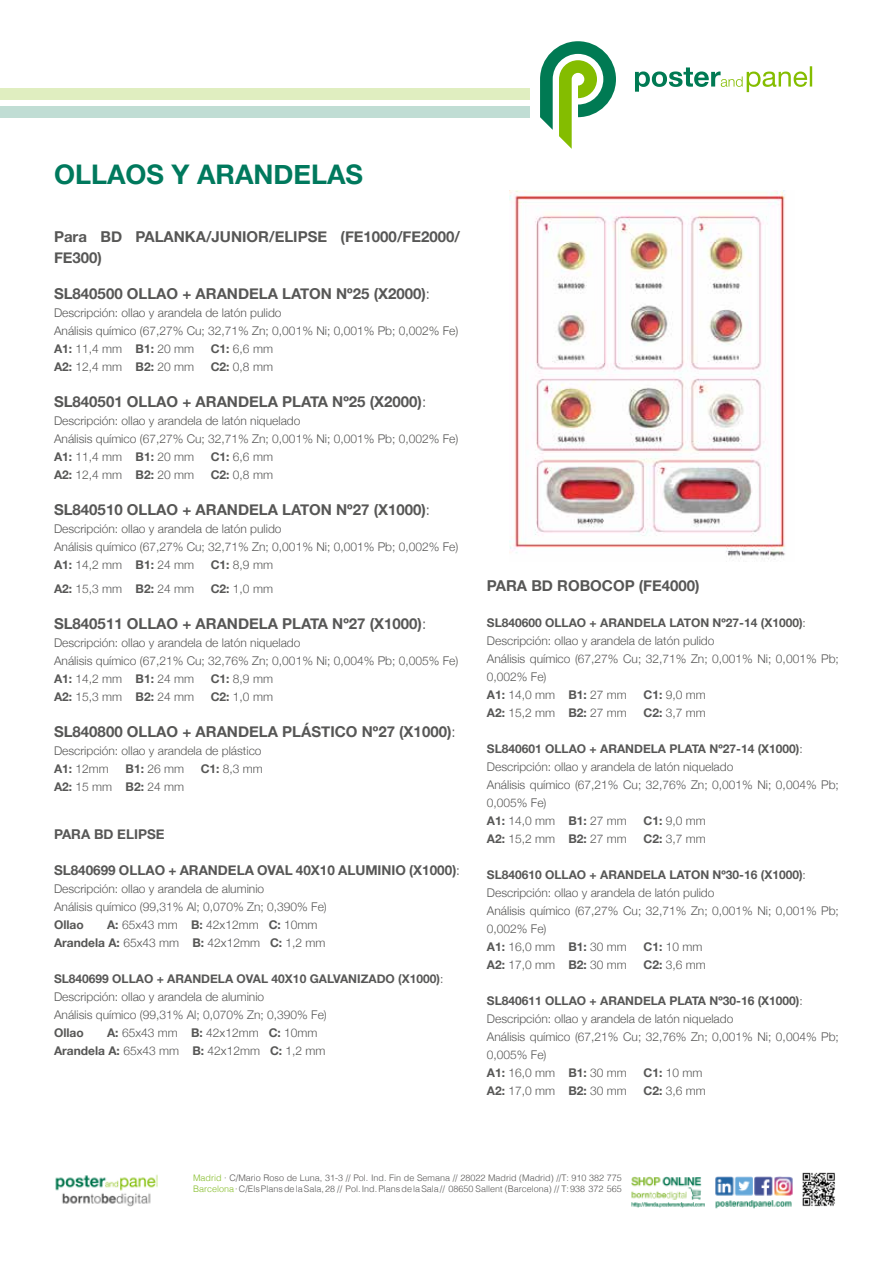
<style>
.page{position:relative;width:893px;height:1263px;background:#fff}
.page>*{position:absolute;margin:0;border:0;box-sizing:border-box;transform-origin:0 0}
.t1{font:700 27px "Helvetica Neue";color:#00795d}
.t2{font:700 15px/21px "Helvetica Neue";color:#575756}
.t3{font:700 13.5px "Helvetica Neue";color:#575756}
.t4{font:300 12px/18px "Helvetica Neue";color:#575756}
.t5{font:700 12px "Helvetica Neue";color:#575756}
.t6{font:300 9px/10.8px "Helvetica";color:#585756}
.s1{font-weight:300}
.s2{font-weight:700}
.s3{color:#84bc28}
</style>
<div class="page">
<svg style="left:635px;top:66px;width:177px;height:26px"></svg>
<svg style="left:540px;top:41px;width:76px;height:108px"></svg>
<div style="left:0;top:88px;width:530px;height:12px;background:#e0eec0"></div>
<div style="left:0;top:106px;width:530px;height:12px;background:#c0ddd4"></div>
<img style="left:715px;top:1176px;width:78px;height:32px">
<img style="left:631px;top:1176px;width:71px;height:24px">
<img style="left:631px;top:1202px;width:74px;height:6px">
<img style="left:802px;top:1172px;width:33px;height:35px">
<img style="left:510px;top:191px;width:276px;height:369px">
<img style="left:55px;top:1174px;width:103px;height:33px">
<h1 class="t1" style="left:54px;top:153px;width:311px">OLLAOS Y ARANDELAS</h1>
<p class="t2" style="left:54px;top:227px;width:408px">Para BD PALANKA/JUNIOR/ELIPSE (FE1000/FE2000/<br>FE300)</p>
<p class="t2" style="left:54px;top:284px;width:378px">SL840500 OLLAO + ARANDELA LATON Nº25 (X2000)<span class="s1">:</span></p>
<p class="t4" style="left:54px;top:303px;width:406px">Descripción: ollao y arandela de latón pulido<br>Análisis químico (67,27% Cu; 32,71% Zn; 0,001% Ni; 0,001% Pb; 0,002% Fe)<br><span class="s2">A1:</span> 11,4 mm <span class="s2">B1:</span> 20 mm</p>
<p class="t4" style="left:211px;top:339px;width:64px"><span class="s2">C1:</span> 6,6 mm</p>
<p class="t4" style="left:54px;top:357px;width:142px"><span class="s2">A2:</span> 12,4 mm <span class="s2">B2:</span> 20 mm</p>
<p class="t4" style="left:211px;top:357px;width:64px"><span class="s2">C2:</span> 0,8 mm</p>
<p class="t2" style="left:54px;top:392px;width:374px">SL840501 OLLAO + ARANDELA PLATA Nº25 (X2000)<span class="s1">:</span></p>
<p class="t4" style="left:54px;top:411px;width:406px">Descripción: ollao y arandela de latón niquelado<br>Análisis químico (67,27% Cu; 32,71% Zn; 0,001% Ni; 0,001% Pb; 0,002% Fe)<br><span class="s2">A1:</span> 11,4 mm <span class="s2">B1:</span> 20 mm</p>
<p class="t4" style="left:211px;top:447px;width:64px"><span class="s2">C1:</span> 6,6 mm</p>
<p class="t4" style="left:54px;top:465px;width:142px"><span class="s2">A2:</span> 12,4 mm <span class="s2">B2:</span> 20 mm</p>
<p class="t4" style="left:211px;top:465px;width:64px"><span class="s2">C2:</span> 0,8 mm</p>
<p class="t2" style="left:54px;top:500px;width:378px">SL840510 OLLAO + ARANDELA LATON Nº27 (X1000)<span class="s1">:</span></p>
<p class="t4" style="left:54px;top:519px;width:406px">Descripción: ollao y arandela de latón pulido<br>Análisis químico (67,27% Cu; 32,71% Zn; 0,001% Ni; 0,001% Pb; 0,002% Fe)<br><span class="s2">A1:</span> 14,2 mm <span class="s2">B1:</span> 24 mm</p>
<p class="t4" style="left:211px;top:555px;width:64px"><span class="s2">C1:</span> 8,9 mm</p>
<p class="t4" style="left:54px;top:579px;width:142px"><span class="s2">A2:</span> 15,3 mm <span class="s2">B2:</span> 24 mm</p>
<p class="t4" style="left:211px;top:579px;width:64px"><span class="s2">C2:</span> 1,0 mm</p>
<p class="t2" style="left:54px;top:614px;width:374px">SL840511 OLLAO + ARANDELA PLATA Nº27 (X1000)<span class="s1">:</span></p>
<p class="t4" style="left:54px;top:633px;width:406px">Descripción: ollao y arandela de latón niquelado<br>Análisis químico (67,21% Cu; 32,76% Zn; 0,001% Ni; 0,004% Pb; 0,005% Fe)<br><span class="s2">A1:</span> 14,2 mm <span class="s2">B1:</span> 24 mm</p>
<p class="t4" style="left:211px;top:669px;width:64px"><span class="s2">C1:</span> 8,9 mm</p>
<p class="t4" style="left:54px;top:687px;width:142px"><span class="s2">A2:</span> 15,3 mm <span class="s2">B2:</span> 24 mm</p>
<p class="t4" style="left:211px;top:687px;width:64px"><span class="s2">C2:</span> 1,0 mm</p>
<p class="t2" style="left:54px;top:722px;width:403px">SL840800 OLLAO + ARANDELA PLÁSTICO Nº27 (X1000)<span class="s1">:</span></p>
<p class="t4" style="left:54px;top:741px;width:209px">Descripción: ollao y arandela de plástico<br><span class="s2">A1:</span> 12mm</p>
<p class="t4" style="left:126px;top:759px;width:60px"><span class="s2">B1:</span> 26 mm</p>
<p class="t4" style="left:201px;top:759px;width:64px"><span class="s2">C1:</span> 8,3 mm</p>
<p class="t4" style="left:54px;top:777px;width:132px"><span class="s2">A2:</span> 15 mm <span class="s2">B2:</span> 24 mm</p>
<p class="t3" style="left:54px;top:824px;width:112px">PARA BD ELIPSE</p>
<p class="t3" style="left:54px;top:860px;width:408px">SL840699 OLLAO + ARANDELA OVAL 40X10 ALUMINIO (X1000)<span class="s1">:</span></p>
<p class="t4" style="left:54px;top:879px;width:274px">Descripción: ollao y arandela de aluminio<br>Análisis químico (99,31% Al; 0,070% Zn; 0,390% Fe)</p>
<p class="t5" style="left:54px;top:915px;width:31px">Ollao</p>
<p class="t4" style="left:54px;top:915px;width:273px;text-indent:53px"><span class="s2">A:</span> 65x43 mm <span class="s2">B:</span> 42x12mm <span class="s2">C:</span> 10mm<br><span class="s2">Arandela A:</span> 65x43 mm <span class="s2">B:</span> 42x12mm <span class="s2">C:</span> 1,2 mm</p>
<p class="t4" style="left:54px;top:969px;width:391px"><span class="s2">SL840699 OLLAO + ARANDELA OVAL 40X10 GALVANIZADO (X1000)</span>:<br>Descripción: ollao y arandela de aluminio<br>Análisis químico (99,31% Al; 0,070% Zn; 0,390% Fe)</p>
<p class="t5" style="left:54px;top:1023px;width:31px">Ollao</p>
<p class="t4" style="left:54px;top:1023px;width:273px;text-indent:53px"><span class="s2">A:</span> 65x43 mm <span class="s2">B:</span> 42x12mm <span class="s2">C:</span> 10mm<br><span class="s2">Arandela A:</span> 65x43 mm <span class="s2">B:</span> 42x12mm <span class="s2">C:</span> 1,2 mm</p>
<p class="t2" style="left:487px;top:575px;width:214px">PARA BD ROBOCOP (FE4000)</p>
<p class="t4" style="left:487px;top:613px;width:354px"><span class="s2">SL840600 OLLAO + ARANDELA LATON Nº27-14 (X1000)</span>:<br>Descripción: ollao y arandela de latón pulido<br>Análisis químico (67,27% Cu; 32,71% Zn; 0,001% Ni; 0,001% Pb; 0,002% Fe)<br><span class="s2">A1:</span> 14,0 mm <span class="s2">B1:</span> 27 mm</p>
<p class="t4" style="left:644px;top:685px;width:64px"><span class="s2">C1:</span> 9,0 mm</p>
<p class="t4" style="left:487px;top:703px;width:142px"><span class="s2">A2:</span> 15,2 mm <span class="s2">B2:</span> 27 mm</p>
<p class="t4" style="left:644px;top:703px;width:64px"><span class="s2">C2:</span> 3,7 mm</p>
<p class="t4" style="left:487px;top:739px;width:354px"><span class="s2">SL840601 OLLAO + ARANDELA PLATA Nº27-14 (X1000)</span>:<br>Descripción: ollao y arandela de latón niquelado<br>Análisis químico (67,21% Cu; 32,76% Zn; 0,001% Ni; 0,004% Pb; 0,005% Fe)<br><span class="s2">A1:</span> 14,0 mm <span class="s2">B1:</span> 27 mm</p>
<p class="t4" style="left:644px;top:811px;width:64px"><span class="s2">C1:</span> 9,0 mm</p>
<p class="t4" style="left:487px;top:829px;width:142px"><span class="s2">A2:</span> 15,2 mm <span class="s2">B2:</span> 27 mm</p>
<p class="t4" style="left:644px;top:829px;width:64px"><span class="s2">C2:</span> 3,7 mm</p>
<p class="t4" style="left:487px;top:865px;width:354px"><span class="s2">SL840610 OLLAO + ARANDELA LATON Nº30-16 (X1000)</span>:<br>Descripción: ollao y arandela de latón pulido<br>Análisis químico (67,27% Cu; 32,71% Zn; 0,001% Ni; 0,001% Pb; 0,002% Fe)<br><span class="s2">A1:</span> 16,0 mm <span class="s2">B1:</span> 30 mm</p>
<p class="t4" style="left:644px;top:937px;width:60px"><span class="s2">C1:</span> 10 mm</p>
<p class="t4" style="left:487px;top:955px;width:142px"><span class="s2">A2:</span> 17,0 mm <span class="s2">B2:</span> 30 mm</p>
<p class="t4" style="left:644px;top:955px;width:64px"><span class="s2">C2:</span> 3,6 mm</p>
<p class="t4" style="left:487px;top:991px;width:354px"><span class="s2">SL840611 OLLAO + ARANDELA PLATA Nº30-16 (X1000)</span>:<br>Descripción: ollao y arandela de latón niquelado<br>Análisis químico (67,21% Cu; 32,76% Zn; 0,001% Ni; 0,004% Pb; 0,005% Fe)<br><span class="s2">A1:</span> 16,0 mm <span class="s2">B1:</span> 30 mm</p>
<p class="t4" style="left:644px;top:1063px;width:60px"><span class="s2">C1:</span> 10 mm</p>
<p class="t4" style="left:487px;top:1081px;width:142px"><span class="s2">A2:</span> 17,0 mm <span class="s2">B2:</span> 30 mm</p>
<p class="t4" style="left:644px;top:1081px;width:64px"><span class="s2">C2:</span> 3,6 mm</p>
<p class="t6" style="left:193px;top:1172px;width:430px"><span class="s3">Madrid</span> · C/Mario Roso de Luna, 31-3 // Pol. Ind. Fin de Semana // 28022 Madrid (Madrid) //T: 910 382 775<br><span class="s3">Barcelona</span> · C/Els Plans de la Sala, 28 // Pol. Ind. Plans de la Sala // 08650 Sallent (Barcelona) // T: 938 372 565</p>
</div>
